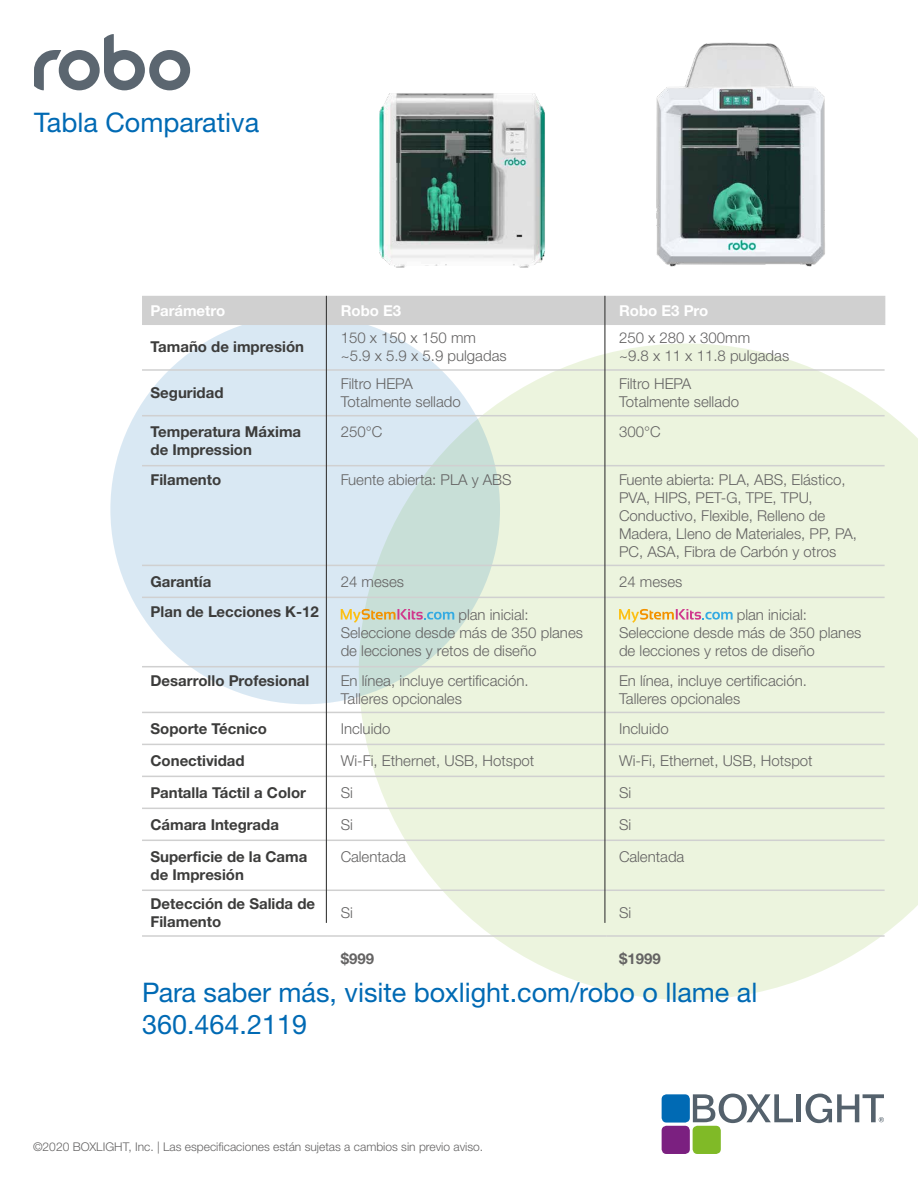
<style>
.page{position:relative;width:918px;height:1188px;background:#fff}
.page>*{position:absolute;margin:0;border:0;box-sizing:border-box;transform-origin:0 0}
.t1{font:27px/32.4px "Helvetica Neue LTW1 G";color:#006ab4}
.t2{font:300 15px/18px "Helvetica Neue LTW1 G";color:#646363}
.t3{font:700 15px/18px "Helvetica Neue LTW1 G";color:#3c3c3b}
.t4{font:700 15px "Helvetica Neue LTW1 G";color:#fff}
.t5{font:700 15px "Helvetica Neue LTW1 G";color:#646363}
.t6{font:300 12px "Helvetica Neue LTW1 G";color:#646363}
</style>
<div class="page">
<svg style="left:359px;top:343px;width:559px;height:657px;background:#eef5e2"></svg>
<svg style="left:110px;top:315px;width:390px;height:389px;background:#d5e6ed"></svg>
<svg style="left:693px;top:1094px;width:100px;height:29px"></svg>
<div style="left:796px;top:1094px;width:5px;height:28px;background:#54616c"></div>
<svg style="left:806px;top:1094px;width:78px;height:29px"></svg>
<div style="left:662px;top:1094px;width:28px;height:29px;background:#006ab4;border-radius:5px"></div>
<div style="left:662px;top:1126px;width:28px;height:28px;background:#7b2080;border-radius:5px"></div>
<div style="left:693px;top:1126px;width:28px;height:28px;background:#80ba27;border-radius:5px"></div>
<hr style="left:142px;top:296px;width:186px;height:1px;background:#d0d0d0">
<hr style="left:328px;top:296px;width:278px;height:1px;background:#d0d0d0">
<hr style="left:606px;top:296px;width:279px;height:1px;background:#d0d0d0">
<div style="left:142px;top:297px;width:743px;height:27px;background:#d0d0d0"></div>
<hr style="left:142px;top:324px;width:186px;height:1px;background:#d0d0d0">
<hr style="left:328px;top:324px;width:278px;height:1px;background:#d0d0d0">
<hr style="left:606px;top:324px;width:279px;height:1px;background:#d0d0d0">
<hr style="left:142px;top:369px;width:186px;height:2px;background:#d0d0d0">
<hr style="left:328px;top:369px;width:278px;height:2px;background:#d0d0d0">
<hr style="left:606px;top:369px;width:279px;height:2px;background:#d0d0d0">
<hr style="left:142px;top:415px;width:186px;height:1px;background:#d0d0d0">
<hr style="left:328px;top:415px;width:278px;height:1px;background:#d0d0d0">
<hr style="left:606px;top:415px;width:279px;height:1px;background:#d0d0d0">
<hr style="left:142px;top:465px;width:186px;height:1px;background:#d0d0d0">
<hr style="left:328px;top:465px;width:278px;height:1px;background:#d0d0d0">
<hr style="left:606px;top:465px;width:279px;height:1px;background:#d0d0d0">
<hr style="left:142px;top:565px;width:186px;height:1px;background:#d0d0d0">
<hr style="left:328px;top:565px;width:278px;height:1px;background:#d0d0d0">
<hr style="left:606px;top:565px;width:279px;height:1px;background:#d0d0d0">
<hr style="left:142px;top:597px;width:186px;height:1px;background:#d0d0d0">
<hr style="left:328px;top:597px;width:278px;height:1px;background:#d0d0d0">
<hr style="left:606px;top:597px;width:279px;height:1px;background:#d0d0d0">
<hr style="left:142px;top:666px;width:186px;height:1px;background:#d0d0d0">
<hr style="left:328px;top:666px;width:278px;height:1px;background:#d0d0d0">
<hr style="left:606px;top:666px;width:279px;height:1px;background:#d0d0d0">
<hr style="left:142px;top:712px;width:186px;height:1px;background:#d0d0d0">
<hr style="left:328px;top:712px;width:278px;height:1px;background:#d0d0d0">
<hr style="left:606px;top:712px;width:279px;height:1px;background:#d0d0d0">
<hr style="left:142px;top:744px;width:186px;height:1px;background:#d0d0d0">
<hr style="left:328px;top:744px;width:278px;height:1px;background:#d0d0d0">
<hr style="left:606px;top:744px;width:279px;height:1px;background:#d0d0d0">
<hr style="left:142px;top:776px;width:186px;height:1px;background:#d0d0d0">
<hr style="left:328px;top:776px;width:278px;height:1px;background:#d0d0d0">
<hr style="left:606px;top:776px;width:279px;height:1px;background:#d0d0d0">
<hr style="left:142px;top:808px;width:186px;height:1px;background:#d0d0d0">
<hr style="left:328px;top:808px;width:278px;height:1px;background:#d0d0d0">
<hr style="left:606px;top:808px;width:279px;height:1px;background:#d0d0d0">
<hr style="left:142px;top:840px;width:186px;height:1px;background:#d0d0d0">
<hr style="left:328px;top:840px;width:278px;height:1px;background:#d0d0d0">
<hr style="left:606px;top:840px;width:279px;height:1px;background:#d0d0d0">
<hr style="left:142px;top:890px;width:186px;height:1px;background:#d0d0d0">
<hr style="left:328px;top:890px;width:278px;height:1px;background:#d0d0d0">
<hr style="left:606px;top:890px;width:279px;height:1px;background:#d0d0d0">
<hr style="left:142px;top:935px;width:186px;height:2px;background:#d0d0d0">
<hr style="left:328px;top:935px;width:278px;height:2px;background:#d0d0d0">
<hr style="left:606px;top:935px;width:279px;height:2px;background:#d0d0d0">
<svg style="left:341px;top:609px;width:113px;height:14px;background:#c7c6b4"></svg>
<svg style="left:619px;top:609px;width:114px;height:14px;background:#ded3b5"></svg>
<hr style="left:604px;top:296px;width:1px;height:627px;background:#3c3c3b">
<hr style="left:326px;top:296px;width:1px;height:627px;background:#3c3c3b">
<svg style="left:34px;top:34px;width:156px;height:57px"></svg>
<img style="left:379px;top:93px;width:166px;height:175px">
<img style="left:656px;top:42px;width:169px;height:225px">
<h1 class="t1" style="left:34px;top:106px;width:227px">Tabla Comparativa</h1>
<p class="t4" style="left:151px;top:301px;width:76px">Parámetro</p>
<p class="t4" style="left:341px;top:301px;width:62px">Robo E3</p>
<p class="t4" style="left:619px;top:301px;width:91px">Robo E3 Pro</p>
<p class="t3" style="left:151px;top:338px;width:155px">Tamaño de impresión</p>
<p class="t2" style="left:341px;top:329px;width:168px">150 x 150 x 150 mm ~5.9 x 5.9 x 5.9 pulgadas</p>
<p class="t2" style="left:619px;top:329px;width:172px">250 x 280 x 300mm<br>~9.8 x 11 x 11.8 pulgadas</p>
<p class="t3" style="left:151px;top:383px;width:75px">Seguridad</p>
<p class="t2" style="left:341px;top:375px;width:122px">Filtro HEPA<br>Totalmente sellado</p>
<p class="t2" style="left:619px;top:375px;width:122px">Filtro HEPA<br>Totalmente sellado</p>
<p class="t3" style="left:151px;top:423px;width:152px">Temperatura Máxima de Impression</p>
<p class="t2" style="left:341px;top:423px;width:43px">250°C</p>
<p class="t2" style="left:619px;top:423px;width:43px">300°C</p>
<p class="t3" style="left:151px;top:470px;width:72px">Filamento</p>
<p class="t2" style="left:341px;top:471px;width:173px">Fuente abierta: PLA y ABS</p>
<p class="t2" style="left:619px;top:471px;width:240px">Fuente abierta: PLA, ABS, Elástico, PVA, HIPS, PET-G, TPE, TPU, Conductivo, Flexible, Relleno de Madera, Lleno de Materiales, PP, PA, PC, ASA, Fibra de Carbón y otros</p>
<p class="t3" style="left:151px;top:572px;width:62px">Garantía</p>
<p class="t2" style="left:341px;top:572px;width:65px">24 meses</p>
<p class="t2" style="left:619px;top:572px;width:65px">24 meses</p>
<p class="t3" style="left:151px;top:602px;width:170px">Plan de Lecciones K-12</p>
<p class="t2" style="left:341px;top:605px;width:244px;text-indent:118px">plan inicial:<br>Seleccione desde más de 350 planes de lecciones y retos de diseño</p>
<p class="t2" style="left:619px;top:605px;width:244px;text-indent:118px">plan inicial:<br>Seleccione desde más de 350 planes de lecciones y retos de diseño</p>
<p class="t3" style="left:151px;top:671px;width:160px">Desarrollo Profesional</p>
<p class="t2" style="left:341px;top:672px;width:189px">En línea, incluye certificación.<br>Talleres opcionales</p>
<p class="t2" style="left:619px;top:672px;width:189px">En línea, incluye certificación.<br>Talleres opcionales</p>
<p class="t3" style="left:151px;top:719px;width:118px">Soporte Técnico</p>
<p class="t2" style="left:341px;top:719px;width:51px">Incluido</p>
<p class="t2" style="left:619px;top:719px;width:51px">Incluido</p>
<p class="t3" style="left:151px;top:751px;width:96px">Conectividad</p>
<p class="t2" style="left:341px;top:751px;width:195px">Wi-Fi, Ethernet, USB, Hotspot</p>
<p class="t2" style="left:619px;top:751px;width:195px">Wi-Fi, Ethernet, USB, Hotspot</p>
<p class="t3" style="left:151px;top:783px;width:157px">Pantalla Táctil a Color</p>
<p class="t2" style="left:341px;top:783px;width:14px">Si</p>
<p class="t2" style="left:619px;top:783px;width:14px">Si</p>
<p class="t3" style="left:151px;top:815px;width:130px">Cámara Integrada</p>
<p class="t2" style="left:341px;top:815px;width:14px">Si</p>
<p class="t2" style="left:619px;top:815px;width:14px">Si</p>
<p class="t3" style="left:151px;top:847px;width:158px">Superficie de la Cama de Impresión</p>
<p class="t2" style="left:341px;top:847px;width:67px">Calentada</p>
<p class="t2" style="left:619px;top:847px;width:67px">Calentada</p>
<p class="t3" style="left:151px;top:895px;width:166px">Detección de Salida de<br>Filamento</p>
<p class="t2" style="left:341px;top:904px;width:14px">Si</p>
<p class="t2" style="left:619px;top:904px;width:14px">Si</p>
<p class="t5" style="left:341px;top:949px;width:35px">$999</p>
<p class="t5" style="left:619px;top:949px;width:43px">$1999</p>
<h1 class="t1" style="left:142px;top:976px;width:617px">Para saber más, visite boxlight.com/robo o llame al<br>360.464.2119</h1>
<p class="t6" style="left:33px;top:1139px;width:452px">©2020 BOXLIGHT, Inc. | Las especificaciones están sujetas a cambios sin previo aviso.</p>
</div>
